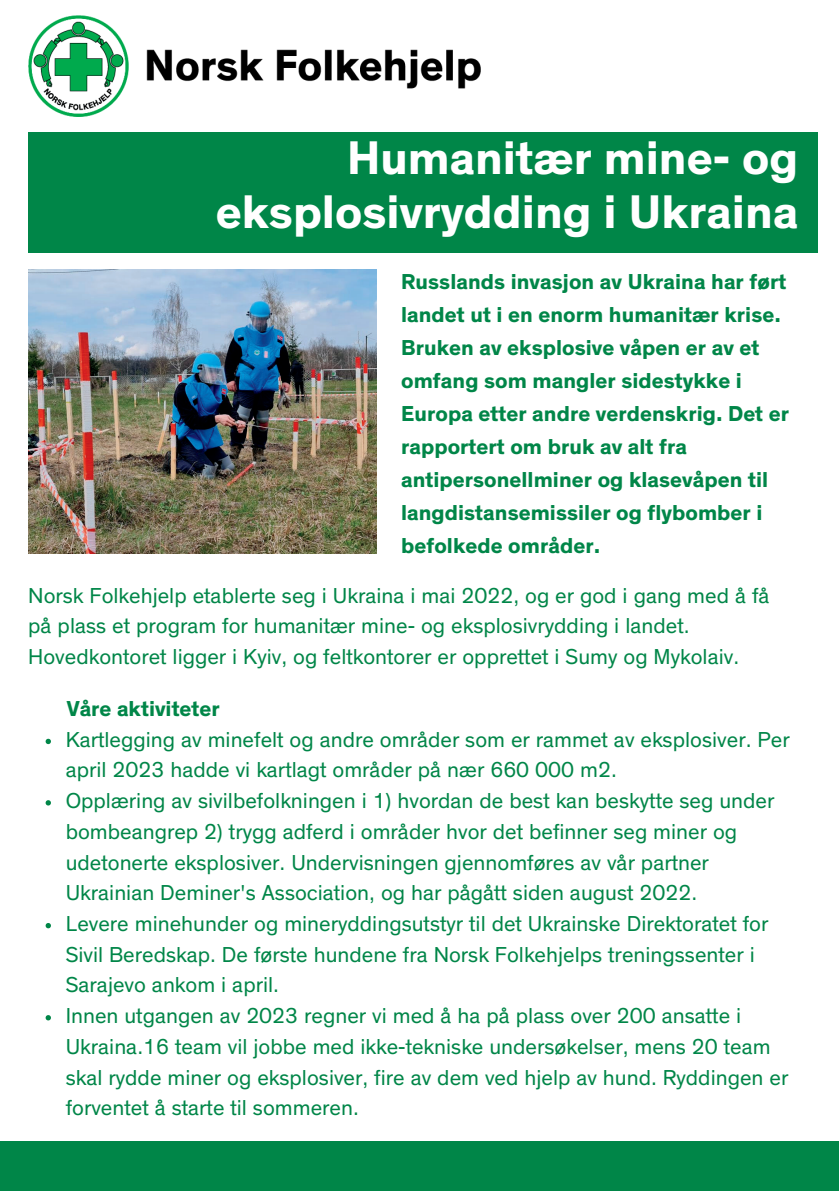
<style>
.page{position:relative;width:839px;height:1191px;background:#fff}
.page>*{position:absolute;margin:0;border:0;box-sizing:border-box;transform-origin:0 0}
.t1{font:700 48px/54px "Theinhardt";color:#fff;text-align:right}
.t2{font:22px/30.8px "Theinhardt";color:#008648}
.t3{font:700 22px/33px "Theinhardt";color:#008648}
</style>
<div class="page">
<img style="left:28px;top:16px;width:452px;height:100px">
<div style="left:28px;top:132px;width:789px;height:121px;background:#008648"></div>
<svg style="left:46px;top:739px;width:5px;height:5px"></svg>
<svg style="left:46px;top:800px;width:5px;height:6px"></svg>
<svg style="left:46px;top:923px;width:5px;height:5px"></svg>
<svg style="left:46px;top:1015px;width:5px;height:5px"></svg>
<div style="left:0;top:1141px;width:838px;height:50px;background:#008648"></div>
<img style="left:28px;top:270px;width:349px;height:284px">
<p class="t1" style="left:216px;top:133px;width:584px">Humanitær mine- og eksplosivrydding i Ukraina</p>
<p class="t3" style="left:401px;top:266px;width:389px">Russlands invasjon av Ukraina har ført landet ut i en enorm humanitær krise.<br>Bruken av eksplosive våpen er av et omfang som mangler sidestykke i Europa etter andre verdenskrig. Det er rapportert om bruk av alt fra antipersonellminer og klasevåpen til langdistansemissiler og flybomber i befolkede områder.</p>
<p class="t2" style="left:28px;top:581px;width:742px">Norsk Folkehjelp etablerte seg i Ukraina i mai 2022, og er god i gang med å få på plass et program for humanitær mine- og eksplosivrydding i landet.<br>Hovedkontoret ligger i Kyiv, og feltkontorer er opprettet i Sumy og Mykolaiv.</p>
<p class="t3" style="left:67px;top:693px;width:154px">Våre aktiviteter</p>
<p class="t2" style="left:66px;top:725px;width:725px">Kartlegging av minefelt og andre områder som er rammet av eksplosiver. Per april 2023 hadde vi kartlagt områder på nær 660 000 m2.</p>
<p class="t2" style="left:66px;top:786px;width:710px">Opplæring av sivilbefolkningen i 1) hvordan de best kan beskytte seg under bombeangrep 2) trygg adferd i områder hvor det befinner seg miner og udetonerte eksplosiver. Undervisningen gjennomføres av vår partner Ukrainian Deminer's Association, og har pågått siden august 2022.</p>
<p class="t2" style="left:66px;top:909px;width:704px">Levere minehunder og mineryddingsutstyr til det Ukrainske Direktoratet for<br>Sivil Beredskap. De første hundene fra Norsk Folkehjelps treningssenter i<br>Sarajevo ankom i april.</p>
<p class="t2" style="left:66px;top:1001px;width:724px">Innen utgangen av 2023 regner vi med å ha på plass over 200 ansatte i Ukraina.16 team vil jobbe med ikke-tekniske undersøkelser, mens 20 team skal rydde miner og eksplosiver, fire av dem ved hjelp av hund. Ryddingen er forventet å starte til sommeren.</p>
</div>
